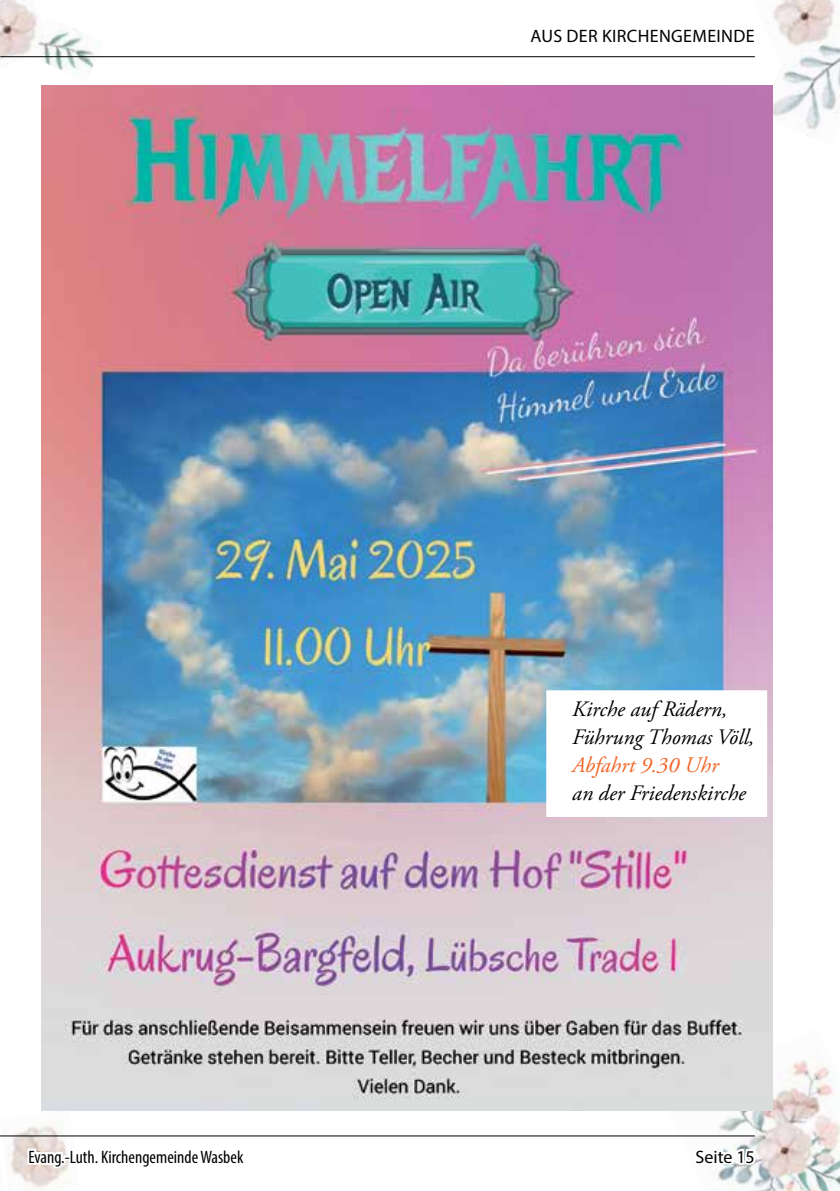
<style>
.page{position:relative;width:840px;height:1191px;background:#fff}
.page>*{position:absolute;margin:0;border:0;box-sizing:border-box;transform-origin:0 0}
.t1{font:italic 22px/28px "Adobe Garamond Pro";color:#000}
.t2{font:italic 22px "Adobe Garamond Pro";color:#f26322}
.t3{font:condensed 18px "Myriad Pro";color:#000}
.t4{font:18px "Myriad Pro";letter-spacing:.02em;color:#000}
</style>
<div class="page">
<img style="left:772px;top:1028px;width:58px;height:50px">
<img style="left:772px;top:64px;width:67px;height:82px">
<img style="left:773px;top:0;width:66px;height:64px">
<img style="left:0;top:0;width:37px;height:59px">
<img style="left:30px;top:17px;width:74px;height:54px">
<img style="left:41px;top:85px;width:731px;height:993px">
<div style="left:546px;top:690px;width:220px;height:127px;background:#fff;border:1px solid #fff"></div>
<svg style="left:0;top:1078px;width:839px;height:113px"></svg>
<hr style="left:0;top:1135px;width:754px;height:1px;background:#000">
<hr style="left:0;top:56px;width:754px;height:1px;background:#000">
<svg style="left:525px;top:56px;width:230px;height:2px"></svg>
<p class="t4" style="left:530px;top:25px;width:225px">AUS DER KIRCHENGEMEINDE</p>
<p class="t1" style="left:572px;top:696px;width:183px">Kirche auf Rädern,<br>Führung Thomas Völl,</p>
<p class="t2" style="left:572px;top:752px;width:148px">Abfahrt 9.30 Uhr</p>
<p class="t1" style="left:572px;top:780px;width:175px">an der Friedenskirche</p>
<p class="t3" style="left:28px;top:1145px;width:216px">Evang.-Luth. Kirchengemeinde Wasbek</p>
<p class="t4" style="left:695px;top:1145px;width:61px">SEITE 15</p>
</div>
